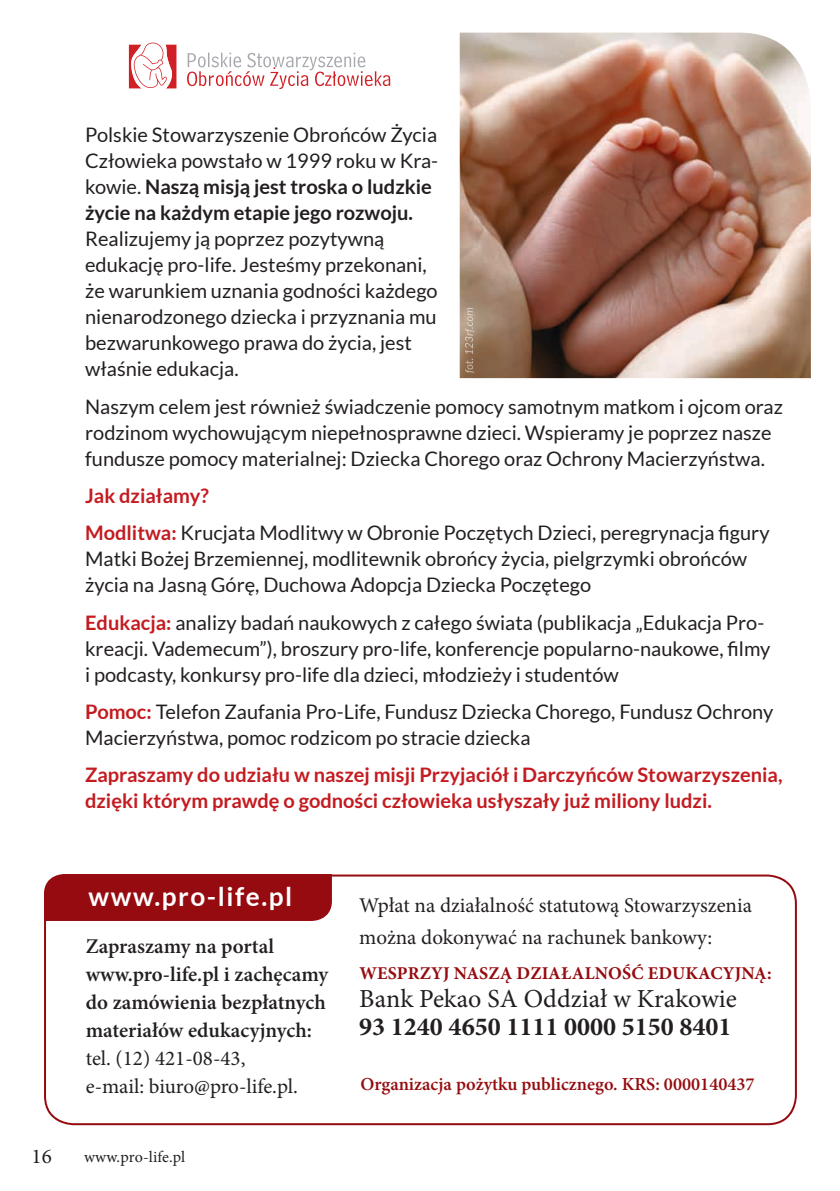
<style>
.page{position:relative;width:840px;height:1191px;background:#fff}
.page>*{position:absolute;margin:0;border:0;box-sizing:border-box;transform-origin:0 0}
.t1{font:700 26.2px "Lato";letter-spacing:.06em;color:#fff}
.t2{font:26px "Minion Pro";color:#231f20}
.t3{font:700 26px "Minion Pro";color:#231f20}
.t4{font:21px/28px "Minion Pro";color:#231f20}
.t5{font:600 21px/28px "Minion Pro";color:#231f20}
.t6{font:20px/26px "Lato";color:#231f20}
.t7{font:700 20px/26px "Lato";color:#c31b20}
.t8{font:600 18.4px "Minion Pro";color:#950b0f}
.t9{font:700 18px "Minion Pro";letter-spacing:.01em;color:#950b0f}
.t10{font:16px "Minion Pro";letter-spacing:.005em;color:#231f20}
.s1{font-weight:700}
.s2{font-weight:700;color:#c31b20}
</style>
<div class="page">
<img style="left:459px;top:33px;width:351px;height:345px">
<svg style="left:44px;top:874px;width:752px;height:251px"></svg>
<svg style="left:187px;top:53px;width:203px;height:36px"></svg>
<svg style="left:129px;top:42px;width:47px;height:47px"></svg>
<div style="left:44px;top:874px;width:288px;height:47px;background:#950b0f"></div>
<img style="left:464px;top:308px;width:10px;height:65px">
<p class="t6" style="left:85px;top:122px;width:354px">Polskie Stowarzyszenie Obrońców Życia Człowieka powstało w 1999 roku w Kra&shy;kowie. <span class="s1">Naszą misją jest troska o ludzkie życie na każdym etapie jego rozwoju.</span></p>
<p class="t6" style="left:85px;top:226px;width:354px">Realizujemy ją poprzez pozytywną edukację pro-life. Jesteśmy przekonani, że warunkiem uznania godności każdego nienarodzonego dziecka i przyznania mu bezwarunkowego prawa do życia, jest właśnie edukacja.</p>
<p class="t6" style="left:85px;top:393px;width:699px">Naszym celem jest również świadczenie pomocy samotnym matkom i ojcom oraz rodzinom wychowującym niepełnosprawne dzieci. Wspieramy je poprzez nasze fundusze pomocy materialnej: Dziecka Chorego oraz Ochrony Macierzyństwa.</p>
<p class="t6" style="left:85px;top:477px;width:685px;line-height:37.4px"><span class="s2">Jak działamy?<br>Modlitwa:</span> Krucjata Modlitwy w Obronie Poczętych Dzieci, peregrynacja figury</p>
<p class="t6" style="left:85px;top:546px;width:663px">Matki Bożej Brzemiennej, modlitewnik obrońcy życia, pielgrzymki obrońców życia na Jasną Górę, Duchowa Adopcja Dziecka Poczętego</p>
<p class="t6" style="left:85px;top:609px;width:686px"><span class="s2">Edukacja:</span> analizy badań naukowych z całego świata (publikacja „Edukacja Pro&shy;kreacji. Vademecum”), broszury pro-life, konferencje popularno-naukowe, filmy i podcasty, konkursy pro-life dla dzieci, młodzieży i studentów</p>
<p class="t6" style="left:85px;top:698px;width:689px"><span class="s2">Pomoc:</span> Telefon Zaufania Pro-Life, Fundusz Dziecka Chorego, Fundusz Ochrony<br>Macierzyństwa, pomoc rodzicom po stracie dziecka</p>
<p class="t7" style="left:85px;top:762px;width:698px">Zapraszamy do udziału w naszej misji Przyjaciół i Darczyńców Stowarzyszenia, dzięki którym prawdę o godności człowieka usłyszały już miliony ludzi.</p>
<h1 class="t1" style="left:88px;top:882px;width:205px">www.pro-life.pl</h1>
<p class="t5" style="left:86px;top:932px;width:244px">Zapraszamy na portal www.pro-life.pl i zachęcamy do zamówienia bezpłatnych materiałów edukacyjnych:</p>
<p class="t4" style="left:86px;top:1044px;width:213px">tel. (12) 421-08-43, e-mail: biuro@pro-life.pl.</p>
<p class="t4" style="left:32px;top:1142px;width:22px">16</p>
<p class="t10" style="left:84px;top:1146px;width:103px">www.pro-life.pl</p>
<p class="t4" style="left:359px;top:889px;width:394px;line-height:32px">Wpłat na działalność statutową Stowarzyszenia można dokonywać na rachunek bankowy:</p>
<p class="t9" style="left:359px;top:961px;width:413px">WESPRZYJ NASZĄ DZIAŁALNOŚĆ EDUKACYJNĄ:</p>
<h2 class="t2" style="left:359px;top:981px;width:379px">Bank Pekao SA Oddział w Krakowie</h2>
<h2 class="t3" style="left:359px;top:1008px;width:373px">93 1240 4650 1111 0000 5150 8401</h2>
<p class="t8" style="left:360px;top:1071px;width:395px">Organizacja pożytku publicznego. KRS: 0000140437</p>
</div>
